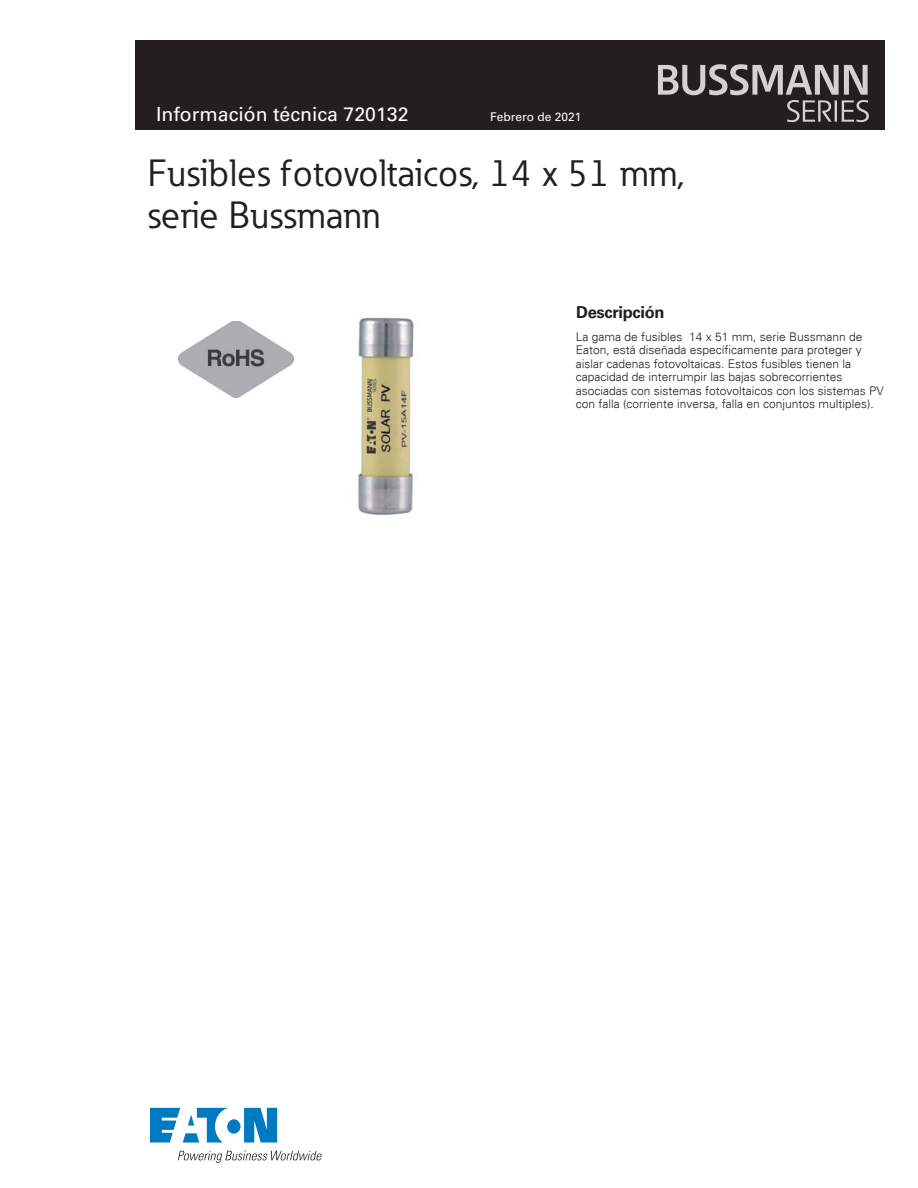
<style>
.page{position:relative;width:918px;height:1188px;background:#fff}
.page>*{position:absolute;margin:0;border:0;box-sizing:border-box;transform-origin:0 0}
.t1{font:37.5px/42px "Eaton";letter-spacing:.01em;color:#231f20}
.t2{font:19.5px "Univers LT Std";color:#fff}
.t3{font:700 16.5px "Univers LT Std";letter-spacing:-.02em;color:#231f20}
.t4{font:300 12px/13.5px "Univers LT";color:#231f20}
.t5{font:12px "Univers LT Std";color:#fff}
</style>
<div class="page">
<div style="left:135px;top:40px;width:750px;height:90px;background:#231f20"></div>
<svg style="left:658px;top:64px;width:211px;height:58px"></svg>
<svg style="left:150px;top:1108px;width:127px;height:35px"></svg>
<svg style="left:178px;top:1151px;width:144px;height:12px"></svg>
<img style="left:358px;top:313px;width:60px;height:203px">
<img style="left:179px;top:321px;width:114px;height:76px">
<h2 class="t2" style="left:156px;top:103px;width:254px">Información técnica 720132</h2>
<p class="t5" style="left:490px;top:110px;width:93px">Febrero de 2021</p>
<h1 class="t1" style="left:148px;top:152px;width:539px">Fusibles fotovoltaicos, 14 x 51 mm, serie Bussmann</h1>
<h3 class="t3" style="left:576px;top:303px;width:90px">Descripción</h3>
<p class="t4" style="left:576px;top:330px;width:310px">La gama de fusibles 14 x 51 mm, serie Bussmann de Eaton, está diseñada específicamente para proteger y aislar cadenas fotovoltaicas. Estos fusibles tienen la capacidad de interrumpir las bajas sobrecorrientes asociadas con sistemas fotovoltaicos con los sistemas PV con falla (corriente inversa, falla en conjuntos multiples).</p>
</div>
